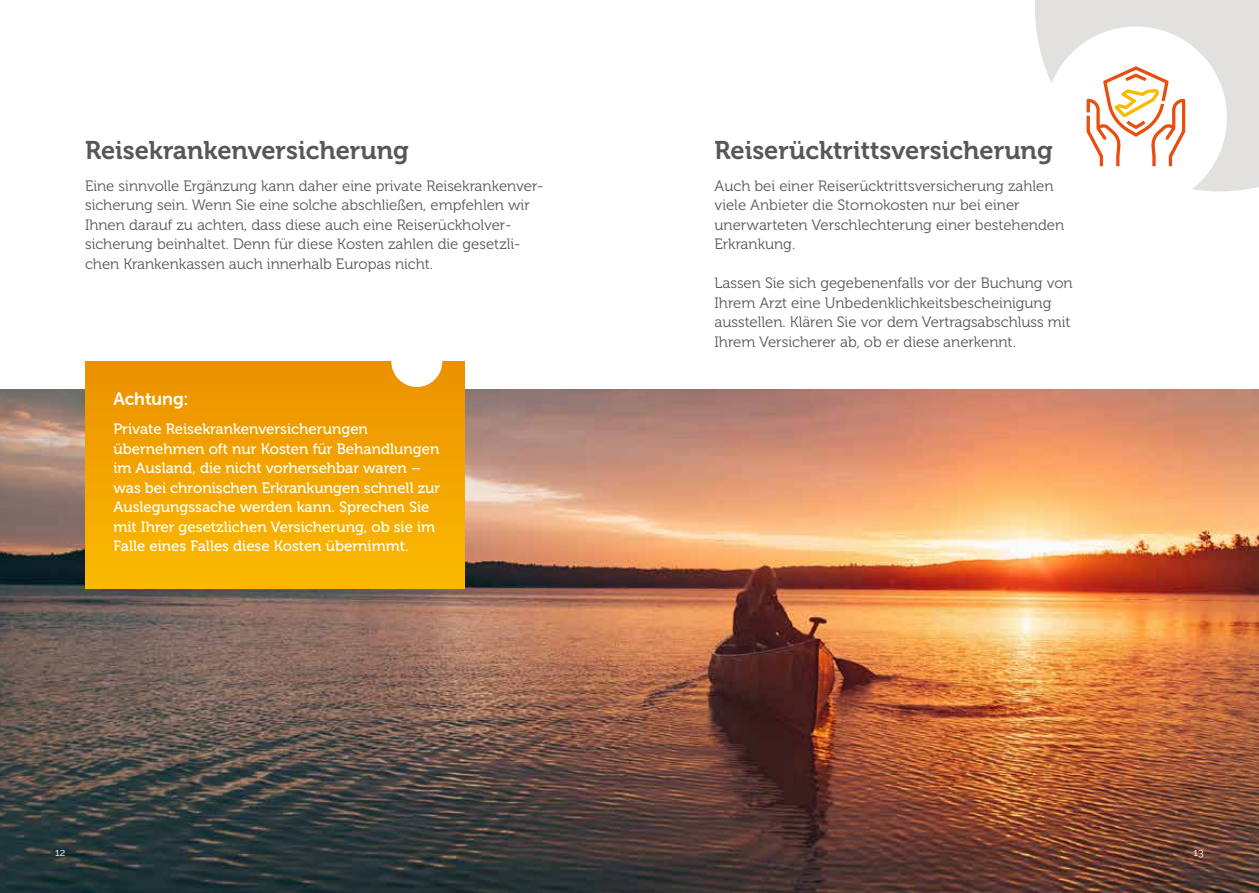
<style>
.page{position:relative;width:1259px;height:893px;background:#fff}
.page>*{position:absolute;margin:0;border:0;box-sizing:border-box;transform-origin:0 0}
.t1{font:25.5px "Museo 700";color:#575756}
.t2{font:18px "Museo Sans Rounded 700";color:#fff}
.t3{font:15px/19.5px "Museo 300";color:#585955}
.t4{font:15px/19.5px "Museo 500";color:#fff}
.t5{font:10.5px "Raleway";color:#fff}
</style>
<div class="page">
<img style="left:0;top:389px;width:1259px;height:504px">
<div style="left:85px;top:361px;width:379px;height:227px;background:linear-gradient(to bottom,#eb9100,#fbba00)"></div>
<div style="left:391px;top:336px;width:51px;height:51px;background:#fff;border-radius:50%"></div>
<svg style="left:1035px;top:0;width:224px;height:191px"></svg>
<h1 class="t1" style="left:85px;top:136px;width:325px">Reisekrankenversicherung</h1>
<p class="t3" style="left:85px;top:176px;width:458px">Eine sinnvolle Ergänzung kann daher eine private Reisekrankenver&shy;sicherung sein. Wenn Sie eine solche abschließen, empfehlen wir Ihnen darauf zu achten, dass diese auch eine Reiserückholver&shy;sicherung beinhaltet. Denn für diese Kosten zahlen die gesetzli&shy;chen Krankenkassen auch innerhalb Europas nicht.</p>
<p class="t2" style="left:113px;top:389px;width:76px">Achtung:</p>
<p class="t4" style="left:113px;top:420px;width:328px">Private Reisekrankenversicherungen übernehmen oft nur Kosten für Behandlungen im Ausland, die nicht vorhersehbar waren – was bei chronischen Erkrankungen schnell zur Auslegungssache werden kann. Sprechen Sie mit Ihrer gesetzlichen Versicherung, ob sie im Falle eines Falles diese Kosten übernimmt.</p>
<h1 class="t1" style="left:714px;top:136px;width:339px">Reiserücktrittsversicherung</h1>
<p class="t3" style="left:714px;top:176px;width:351px">Auch bei einer Reiserücktrittsversicherung zahlen viele Anbieter die Stornokosten nur bei einer unerwarteten Verschlechterung einer bestehenden Erkrankung.</p>
<p class="t3" style="left:714px;top:273px;width:359px">Lassen Sie sich gegebenenfalls vor der Buchung von Ihrem Arzt eine Unbedenklichkeitsbescheinigung ausstellen. Klären Sie vor dem Vertragsabschluss mit Ihrem Versicherer ab, ob er diese anerkennt.</p>
<p class="t5" style="left:55px;top:846px;width:12px">12</p>
<p class="t5" style="left:1193px;top:846px;width:12px">13</p>
</div>
